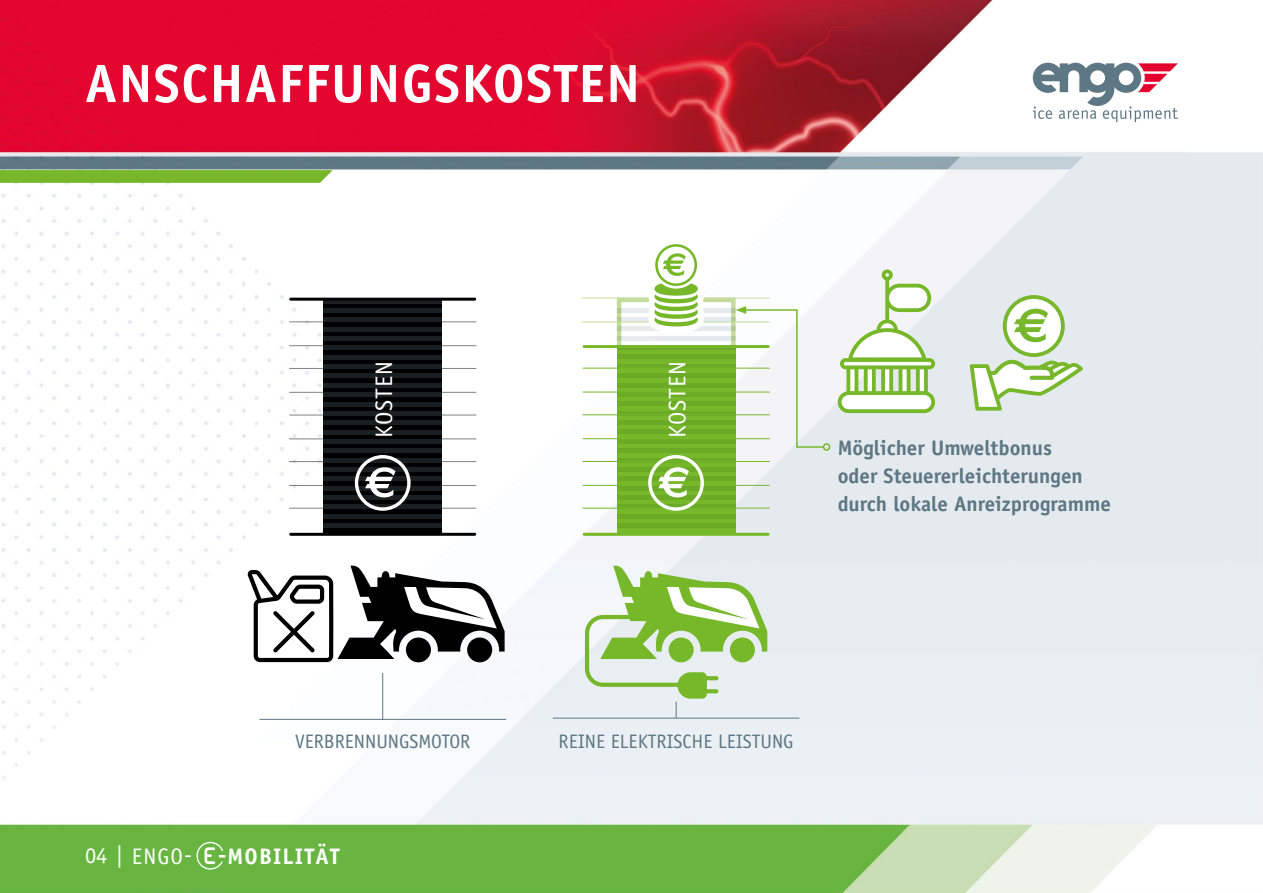
<style>
.page{position:relative;width:1263px;height:893px;background:#fff}
.page>*{position:absolute;margin:0;border:0;box-sizing:border-box;transform-origin:0 0}
.t1{font:700 54px "Officina Sans";letter-spacing:.025em;color:#fff}
.t2{font:24px "Officina Sans";letter-spacing:.04em;color:#fff}
.t3{font:700 22.5px "Officina Sans";letter-spacing:.05em;color:#fff}
.t4{font:700 21px/28px "Officina Sans";color:#5d7784}
.t5{font:19.5px "Officina Sans";color:#5d7784}
.s1{font-weight:400}
</style>
<div class="page">
<img style="left:0;top:0;width:1263px;height:893px">
<svg style="left:1033px;top:63px;width:145px;height:59px"></svg>
<svg style="left:0;top:170px;width:333px;height:13px;background:#7aba31"></svg>
<svg style="left:196px;top:842px;width:27px;height:28px"></svg>
<hr style="left:289px;top:508px;width:187px;height:1px;background:#000">
<hr style="left:289px;top:485px;width:187px;height:1px;background:#000">
<hr style="left:289px;top:321px;width:187px;height:1px;background:#000">
<hr style="left:289px;top:345px;width:187px;height:1px;background:#000">
<hr style="left:289px;top:368px;width:187px;height:1px;background:#000">
<hr style="left:289px;top:392px;width:187px;height:1px;background:#000">
<hr style="left:289px;top:415px;width:187px;height:1px;background:#000">
<hr style="left:289px;top:438px;width:187px;height:1px;background:#000">
<hr style="left:289px;top:461px;width:187px;height:1px;background:#000">
<div style="left:323px;top:299px;width:119px;height:235px;background:#000"></div>
<hr style="left:323px;top:299px;width:119px;height:4px;background:#1b1f21">
<div style="left:323px;top:308px;width:119px;height:5px;background:#1b1f21"></div>
<hr style="left:323px;top:318px;width:119px;height:4px;background:#1b1f21">
<hr style="left:323px;top:327px;width:119px;height:4px;background:#1b1f21">
<div style="left:323px;top:336px;width:119px;height:5px;background:#1b1f21"></div>
<hr style="left:323px;top:346px;width:119px;height:4px;background:#1b1f21">
<div style="left:323px;top:355px;width:119px;height:5px;background:#1b1f21"></div>
<div style="left:323px;top:364px;width:119px;height:5px;background:#1b1f21"></div>
<hr style="left:323px;top:374px;width:119px;height:4px;background:#1b1f21">
<div style="left:323px;top:383px;width:119px;height:5px;background:#1b1f21"></div>
<div style="left:323px;top:392px;width:119px;height:5px;background:#1b1f21"></div>
<hr style="left:323px;top:402px;width:119px;height:4px;background:#1b1f21">
<div style="left:323px;top:411px;width:119px;height:5px;background:#1b1f21"></div>
<div style="left:323px;top:420px;width:119px;height:5px;background:#1b1f21"></div>
<hr style="left:323px;top:430px;width:119px;height:4px;background:#1b1f21">
<div style="left:323px;top:439px;width:119px;height:5px;background:#1b1f21"></div>
<hr style="left:323px;top:449px;width:119px;height:4px;background:#1b1f21">
<hr style="left:323px;top:458px;width:119px;height:4px;background:#1b1f21">
<div style="left:323px;top:467px;width:119px;height:5px;background:#1b1f21"></div>
<hr style="left:323px;top:477px;width:119px;height:4px;background:#1b1f21">
<div style="left:323px;top:486px;width:119px;height:5px;background:#1b1f21"></div>
<div style="left:323px;top:495px;width:119px;height:5px;background:#1b1f21"></div>
<hr style="left:323px;top:505px;width:119px;height:4px;background:#1b1f21">
<div style="left:323px;top:514px;width:119px;height:5px;background:#1b1f21"></div>
<div style="left:323px;top:523px;width:119px;height:5px;background:#1b1f21"></div>
<hr style="left:291px;top:533px;width:184px;height:3px;background:#000">
<hr style="left:291px;top:298px;width:184px;height:3px;background:#000">
<div style="left:617px;top:298px;width:119px;height:53px;border:4px solid #c4db9b"></div>
<div style="left:617px;top:345px;width:119px;height:189px;background:#76b82a"></div>
<svg style="left:617px;top:308px;width:119px;height:4px"></svg>
<svg style="left:617px;top:317px;width:119px;height:5px"></svg>
<svg style="left:617px;top:326px;width:119px;height:5px"></svg>
<svg style="left:617px;top:336px;width:119px;height:4px"></svg>
<div style="left:617px;top:345px;width:119px;height:5px;background:#6baa27"></div>
<hr style="left:617px;top:355px;width:119px;height:4px;background:#6baa27">
<div style="left:617px;top:364px;width:119px;height:5px;background:#6baa27"></div>
<div style="left:617px;top:373px;width:119px;height:5px;background:#6baa27"></div>
<hr style="left:617px;top:383px;width:119px;height:4px;background:#6baa27">
<div style="left:617px;top:392px;width:119px;height:5px;background:#6baa27"></div>
<div style="left:617px;top:401px;width:119px;height:5px;background:#6baa27"></div>
<hr style="left:617px;top:411px;width:119px;height:4px;background:#6baa27">
<div style="left:617px;top:420px;width:119px;height:5px;background:#6baa27"></div>
<hr style="left:617px;top:430px;width:119px;height:4px;background:#6baa27">
<div style="left:617px;top:439px;width:119px;height:5px;background:#6baa27"></div>
<div style="left:617px;top:448px;width:119px;height:5px;background:#6baa27"></div>
<hr style="left:617px;top:458px;width:119px;height:4px;background:#6baa27">
<div style="left:617px;top:467px;width:119px;height:5px;background:#6baa27"></div>
<div style="left:617px;top:476px;width:119px;height:5px;background:#6baa27"></div>
<hr style="left:617px;top:486px;width:119px;height:4px;background:#6baa27">
<div style="left:617px;top:495px;width:119px;height:5px;background:#6baa27"></div>
<hr style="left:617px;top:505px;width:119px;height:4px;background:#6baa27">
<div style="left:617px;top:514px;width:119px;height:5px;background:#6baa27"></div>
<div style="left:617px;top:523px;width:119px;height:5px;background:#6baa27"></div>
<hr style="left:583px;top:508px;width:187px;height:1px;background:#76b82a">
<hr style="left:583px;top:485px;width:187px;height:1px;background:#76b82a">
<hr style="left:583px;top:298px;width:187px;height:1px;background:#c4db9b">
<hr style="left:583px;top:322px;width:187px;height:1px;background:#c4db9b">
<hr style="left:583px;top:368px;width:187px;height:1px;background:#76b82a">
<hr style="left:583px;top:392px;width:187px;height:1px;background:#76b82a">
<hr style="left:583px;top:414px;width:187px;height:1px;background:#76b82a">
<hr style="left:583px;top:438px;width:187px;height:1px;background:#76b82a">
<hr style="left:583px;top:461px;width:187px;height:1px;background:#76b82a">
<hr style="left:584px;top:533px;width:184px;height:3px;background:#76b82a">
<hr style="left:584px;top:345px;width:184px;height:3px;background:#76b82a">
<svg style="left:247px;top:565px;width:258px;height:97px"></svg>
<hr style="left:382px;top:673px;width:1px;height:46px;background:#5d7784">
<hr style="left:259px;top:719px;width:247px;height:1px;background:#5d7784">
<hr style="left:553px;top:718px;width:246px;height:1px;background:#5d7784">
<svg style="left:970px;top:295px;width:113px;height:116px"></svg>
<svg style="left:838px;top:269px;width:97px;height:144px"></svg>
<div style="left:823px;top:443px;width:7px;height:8px;border:2px solid #76b82a;border-radius:50%"></div>
<svg style="left:736px;top:306px;width:89px;height:142px"></svg>
<svg style="left:355px;top:455px;width:56px;height:56px"></svg>
<svg style="left:648px;top:455px;width:56px;height:56px"></svg>
<svg style="left:585px;top:565px;width:182px;height:153px"></svg>
<svg style="left:639px;top:232px;width:75px;height:106px"></svg>
<h1 class="t1" style="left:85px;top:50px;width:557px">ANSCHAFFUNGSKOSTEN</h1>
<p class="t2" style="left:370px;top:438px;width:78px;rotate:-90deg">KOSTEN</p>
<p class="t2" style="left:663px;top:438px;width:78px;rotate:-90deg">KOSTEN</p>
<p class="t4" style="left:838px;top:433px;width:275px">Möglicher Umweltbonus<br>oder Steuererleichterungen durch lokale Anreizprogramme</p>
<p class="t5" style="left:295px;top:730px;width:177px">VERBRENNUNGSMOTOR</p>
<p class="t5" style="left:559px;top:730px;width:237px">REINE ELEKTRISCHE LEISTUNG</p>
<p class="t3" style="left:85px;top:842px;width:256px"><span class="s1">04 | ENGO-</span> -MOBILITÄT</p>
</div>
